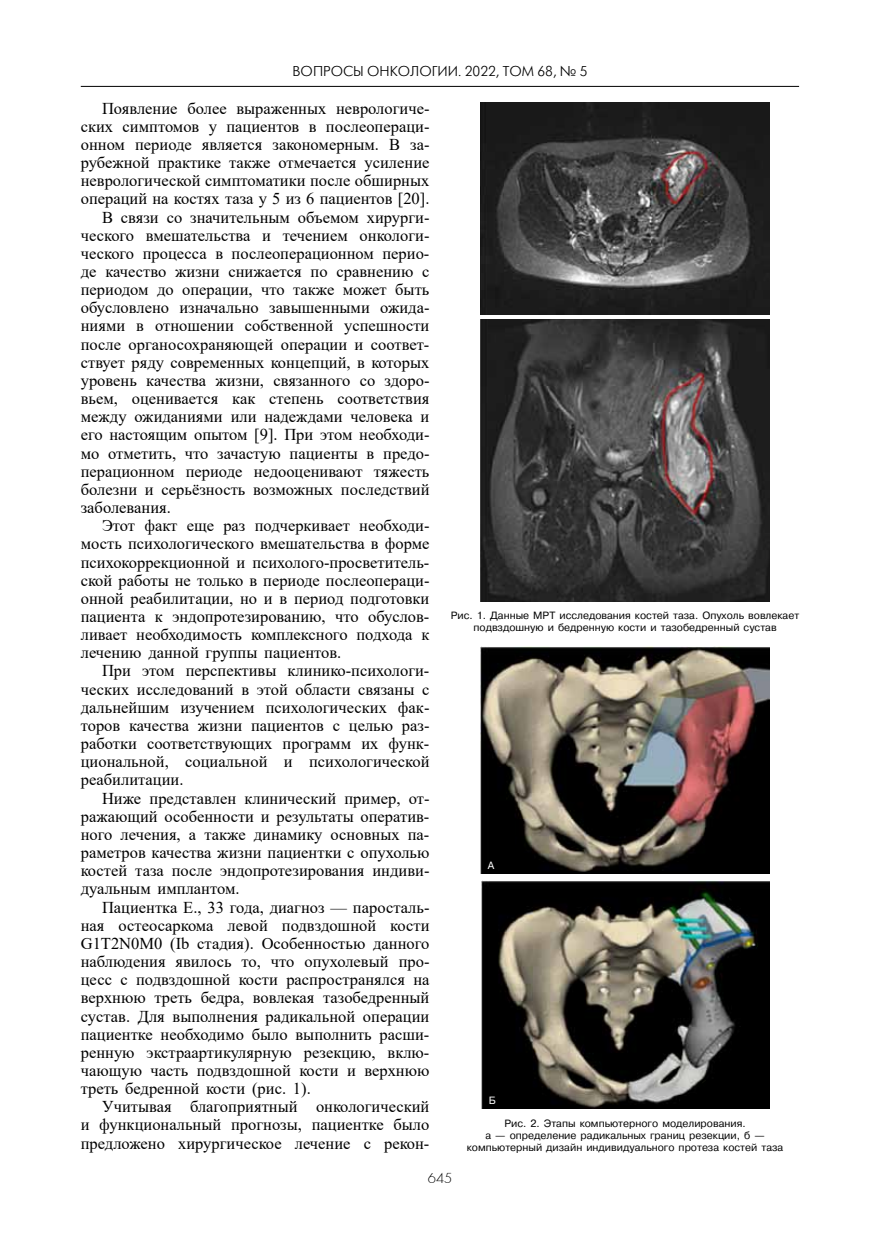
<style>
.page{position:relative;width:893px;height:1255px;background:#fff}
.page>*{position:absolute;margin:0;border:0;box-sizing:border-box;transform-origin:0 0}
.t1{font:16.5px "Times New Roman";color:#000}
.t2{font:15px "Futura Light C";color:#000}
.t3{font:14.25px "Futura Futuris Light C";color:#000}
.t4{font:10.5px/12px "Pragmatica C";color:#000;text-align:center}
.t5{font:10.5px "Pragmatica C";color:#fff}
</style>
<div class="page">
<hr style="left:81px;top:86px;width:718px;height:1px;background:#000">
<img style="left:480px;top:102px;width:290px;height:212px">
<img style="left:480px;top:319px;width:290px;height:282px">
<img style="left:480px;top:646px;width:290px;height:227px">
<img style="left:482px;top:880px;width:288px;height:228px">
<p class="t3" style="left:293px;top:64px;width:297px">ВОПРОСЫ ОНКОЛОГИИ. 2022, ТОМ 68, № 5</p>
<p class="t1" style="left:102px;top:96px;width:329px">Появление более выраженных неврологиче-</p>
<p class="t1" style="left:81px;top:114px;width:350px">ских симптомов у пациентов в послеопераци-</p>
<p class="t1" style="left:81px;top:133px;width:350px">онном периоде является закономерным. В за-</p>
<p class="t1" style="left:81px;top:151px;width:350px">рубежной практике также отмечается усиление</p>
<p class="t1" style="left:81px;top:169px;width:350px">неврологической симптоматики после обширных</p>
<p class="t1" style="left:81px;top:187px;width:350px">операций на костях таза у 5 из 6 пациентов [20].</p>
<p class="t1" style="left:102px;top:205px;width:329px">В связи со значительным объемом хирурги-</p>
<p class="t1" style="left:81px;top:223px;width:350px">ческого вмешательства и течением онкологи-</p>
<p class="t1" style="left:81px;top:242px;width:350px">ческого процесса в послеоперационном перио-</p>
<p class="t1" style="left:81px;top:260px;width:350px">де качество жизни снижается по сравнению с</p>
<p class="t1" style="left:81px;top:278px;width:350px">периодом до операции, что также может быть</p>
<p class="t1" style="left:81px;top:296px;width:350px">обусловлено изначально завышенными ожида-</p>
<p class="t1" style="left:81px;top:314px;width:350px">ниями в отношении собственной успешности</p>
<p class="t1" style="left:81px;top:332px;width:350px">после органосохраняющей операции и соответ-</p>
<p class="t1" style="left:81px;top:350px;width:350px">ствует ряду современных концепций, в которых</p>
<p class="t1" style="left:81px;top:369px;width:350px">уровень качества жизни, связанного со здоро-</p>
<p class="t1" style="left:81px;top:387px;width:350px">вьем, оценивается как степень соответствия</p>
<p class="t1" style="left:81px;top:405px;width:350px">между ожиданиями или надеждами человека и</p>
<p class="t1" style="left:81px;top:423px;width:350px">его настоящим опытом [9]. При этом необходи-</p>
<p class="t1" style="left:81px;top:441px;width:350px">мо отметить, что зачастую пациенты в предо-</p>
<p class="t1" style="left:81px;top:459px;width:350px">перационном периоде недооценивают тяжесть</p>
<p class="t1" style="left:81px;top:477px;width:350px">болезни и серьёзность возможных последствий</p>
<p class="t1" style="left:81px;top:496px;width:92px">заболевания.</p>
<p class="t1" style="left:102px;top:514px;width:329px">Этот факт еще раз подчеркивает необходи-</p>
<p class="t1" style="left:81px;top:532px;width:350px">мость психологического вмешательства в форме</p>
<p class="t1" style="left:81px;top:550px;width:350px">психокоррекционной и психолого-просветитель-</p>
<p class="t1" style="left:81px;top:568px;width:350px">ской работы не только в периоде послеопераци-</p>
<p class="t1" style="left:81px;top:586px;width:350px">онной реабилитации, но и в период подготовки</p>
<p class="t1" style="left:81px;top:605px;width:350px">пациента к эндопротезированию, что обуслов-</p>
<p class="t1" style="left:81px;top:623px;width:350px">ливает необходимость комплексного подхода к</p>
<p class="t1" style="left:81px;top:641px;width:262px">лечению данной группы пациентов.</p>
<p class="t1" style="left:102px;top:659px;width:329px">При этом перспективы клинико-психологи-</p>
<p class="t1" style="left:81px;top:677px;width:350px">ческих исследований в этой области связаны с</p>
<p class="t1" style="left:81px;top:695px;width:350px">дальнейшим изучением психологических фак-</p>
<p class="t1" style="left:81px;top:713px;width:350px">торов качества жизни пациентов с целью раз-</p>
<p class="t1" style="left:81px;top:732px;width:350px">работки соответствующих программ их функ-</p>
<p class="t1" style="left:81px;top:750px;width:350px">циональной, социальной и психологической</p>
<p class="t1" style="left:81px;top:768px;width:104px">реабилитации.</p>
<p class="t1" style="left:102px;top:786px;width:329px">Ниже представлен клинический пример, от-</p>
<p class="t1" style="left:81px;top:804px;width:350px">ражающий особенности и результаты оператив-</p>
<p class="t1" style="left:81px;top:822px;width:350px">ного лечения, а также динамику основных па-</p>
<p class="t1" style="left:81px;top:840px;width:350px">раметров качества жизни пациентки с опухолью</p>
<p class="t1" style="left:81px;top:859px;width:350px">костей таза после эндопротезирования индиви-</p>
<p class="t1" style="left:81px;top:877px;width:160px">дуальным имплантом.</p>
<p class="t1" style="left:102px;top:895px;width:329px">Пациентка Е., 33 года, диагноз — паросталь-</p>
<p class="t1" style="left:81px;top:913px;width:350px">ная остеосаркома левой подвздошной кости</p>
<p class="t1" style="left:81px;top:931px;width:350px">G1T2N0M0 (Ib стадия). Особенностью данного</p>
<p class="t1" style="left:81px;top:949px;width:350px">наблюдения явилось то, что опухолевый про-</p>
<p class="t1" style="left:81px;top:968px;width:350px">цесс с подвздошной кости распространялся на</p>
<p class="t1" style="left:81px;top:986px;width:350px">верхнюю треть бедра, вовлекая тазобедренный</p>
<p class="t1" style="left:81px;top:1004px;width:350px">сустав. Для выполнения радикальной операции</p>
<p class="t1" style="left:81px;top:1022px;width:350px">пациентке необходимо было выполнить расши-</p>
<p class="t1" style="left:81px;top:1040px;width:350px">ренную экстраартикулярную резекцию, вклю-</p>
<p class="t1" style="left:81px;top:1058px;width:350px">чающую часть подвздошной кости и верхнюю</p>
<p class="t1" style="left:81px;top:1076px;width:232px">треть бедренной кости (рис. 1).</p>
<p class="t1" style="left:102px;top:1095px;width:329px">Учитывая благоприятный онкологический</p>
<p class="t1" style="left:81px;top:1113px;width:350px">и функциональный прогнозы, пациентке было</p>
<p class="t1" style="left:81px;top:1131px;width:350px">предложено хирургическое лечение с рекон-</p>
<p class="t4" style="left:451px;top:609px;width:350px">Рис. 1. Данные МРТ исследования костей таза. Опухоль вовлекает подвздошную и бедренную кости и тазобедренный сустав</p>
<p class="t5" style="left:488px;top:859px;width:8px">A</p>
<p class="t5" style="left:489px;top:1094px;width:9px">Б</p>
<p class="t4" style="left:467px;top:1117px;width:318px">Рис. 2. Этапы компьютерного моделирования.<br>а — определение радикальных границ резекции, б — компьютерный дизайн индивидуального протеза костей таза</p>
<p class="t2" style="left:428px;top:1170px;width:26px">645</p>
</div>
